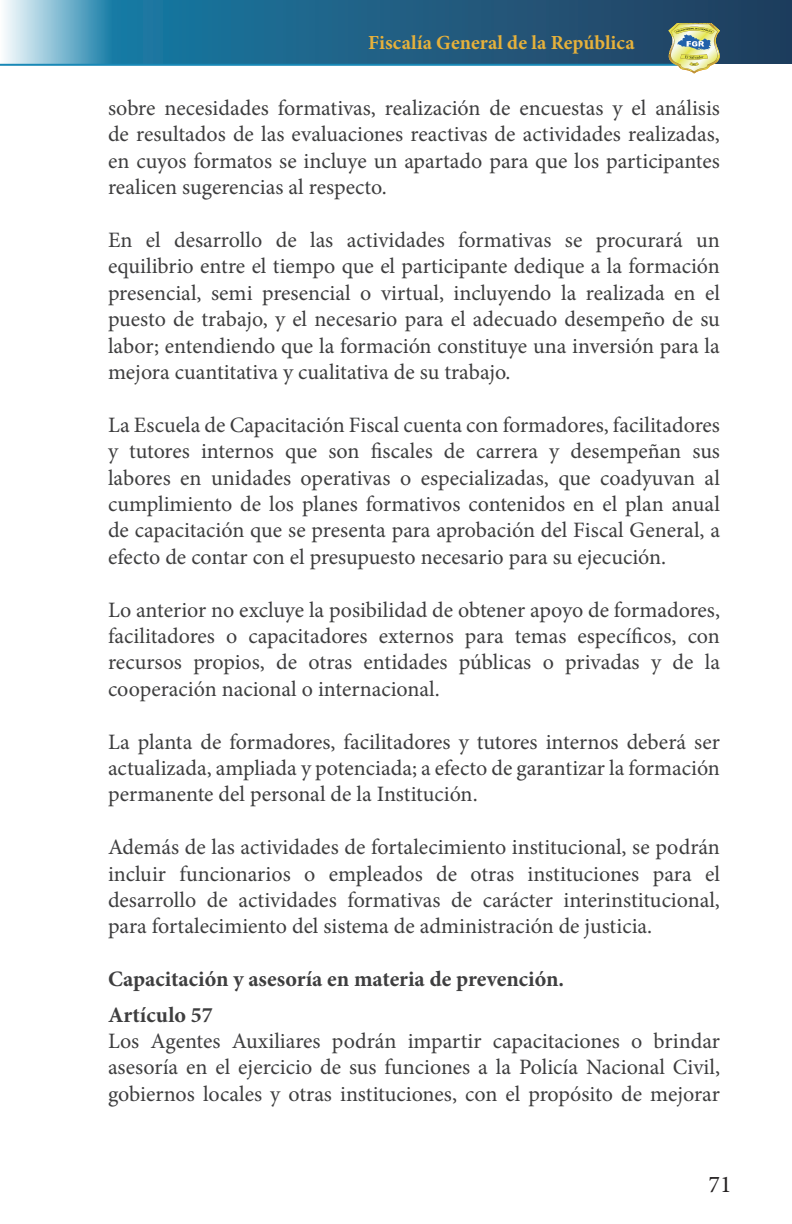
<style>
.page{position:relative;width:792px;height:1224px;background:#fff}
.page>*{position:absolute;margin:0;border:0;box-sizing:border-box;transform-origin:0 0}
.t1{font:24px "Minion Pro";color:#231f20}
.t2{font:22px/26.4px "Minion Pro";color:#3e3e3f;text-align:justify}
.t3{font:700 22px "Minion Pro";color:#3e3e3f}
.t4{font:700 20px "Minion Pro";letter-spacing:.005em;color:#e6b13b}
</style>
<div class="page">
<svg style="left:5px;top:0;width:787px;height:63px;background:#2d698b"></svg>
<hr style="left:0;top:64px;width:688px;height:2px;background:#1888b6">
<svg style="left:668px;top:23px;width:52px;height:50px;background:#c0c696"></svg>
<p class="t4" style="left:368px;top:28px;width:268px">Fiscalía General de la República</p>
<p class="t2" style="left:108px;top:95px;width:614px">sobre necesidades formativas, realización de encuestas y el análisis de resultados de las evaluaciones reactivas de actividades realizadas, en cuyos formatos se incluye un apartado para que los participantes realicen sugerencias al respecto.</p>
<p class="t2" style="left:108px;top:227px;width:614px">En el desarrollo de las actividades formativas se procurará un equilibrio entre el tiempo que el participante dedique a la formación presencial, semi presencial o virtual, incluyendo la realizada en el puesto de trabajo, y el necesario para el adecuado desempeño de su labor; entendiendo que la formación constituye una inversión para la mejora cuantitativa y cualitativa de su trabajo.</p>
<p class="t2" style="left:108px;top:412px;width:614px">La Escuela de Capacitación Fiscal cuenta con formadores, facilitadores y tutores internos que son fiscales de carrera y desempeñan sus labores en unidades operativas o especializadas, que coadyuvan al cumplimiento de los planes formativos contenidos en el plan anual de capacitación que se presenta para aprobación del Fiscal General, a efecto de contar con el presupuesto necesario para su ejecución.</p>
<p class="t2" style="left:108px;top:596px;width:614px">Lo anterior no excluye la posibilidad de obtener apoyo de formadores, facilitadores o capacitadores externos para temas específicos, con recursos propios, de otras entidades públicas o privadas y de la cooperación nacional o internacional.</p>
<p class="t2" style="left:108px;top:728px;width:614px">La planta de formadores, facilitadores y tutores internos deberá ser actualizada, ampliada y potenciada; a efecto de garantizar la formación permanente del personal de la Institución.</p>
<p class="t2" style="left:108px;top:834px;width:614px">Además de las actividades de fortalecimiento institucional, se podrán incluir funcionarios o empleados de otras instituciones para el desarrollo de actividades formativas de carácter interinstitucional, para fortalecimiento del sistema de administración de justicia.</p>
<p class="t3" style="left:108px;top:964px;width:458px">Capacitación y asesoría en materia de prevención.</p>
<p class="t3" style="left:108px;top:999px;width:106px">Artículo 57</p>
<p class="t2" style="left:108px;top:1028px;width:614px">Los Agentes Auxiliares podrán impartir capacitaciones o brindar asesoría en el ejercicio de sus funciones a la Policía Nacional Civil, gobiernos locales y otras instituciones, con el propósito de mejorar</p>
<p class="t1" style="left:708px;top:1169px;width:25px">71</p>
</div>
